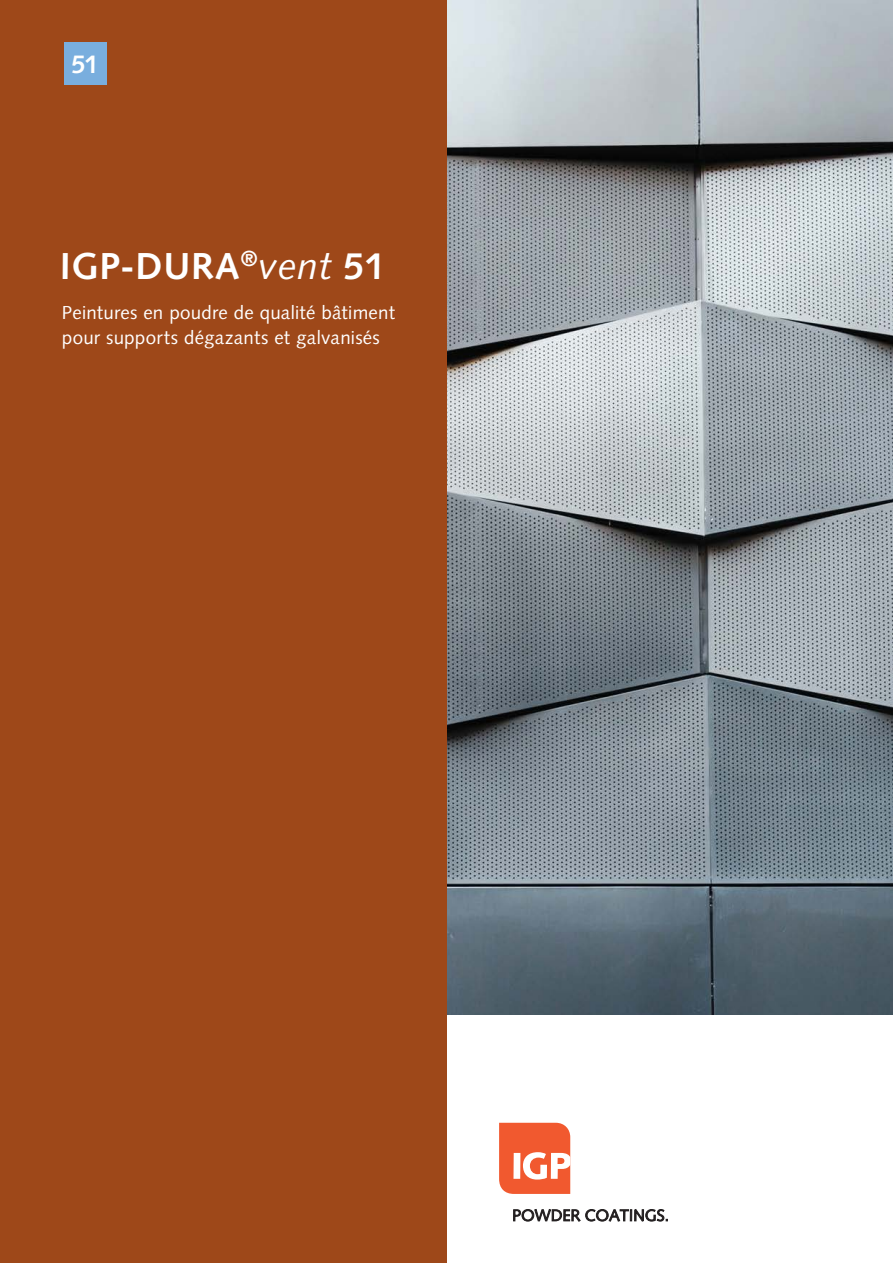
<style>
.page{position:relative;width:893px;height:1263px;background:#fff}
.page>*{position:absolute;margin:0;border:0;box-sizing:border-box;transform-origin:0 0}
.t1{font:700 37.5px "Syntax LTCE";letter-spacing:.02em;color:#fff}
.t2{font:700 25.5px "Syntax LTCE";color:#fff}
.t3{font:18.75px/24.8px "Syntax LTCE";letter-spacing:.015em;color:#fff}
.s1{font-weight:400;font-style:italic}
</style>
<div class="page">
<img style="left:446px;top:0;width:447px;height:1015px">
<div style="left:0;top:0;width:446px;height:1263px;background:#9e4819"></div>
<svg style="left:499px;top:1123px;width:71px;height:71px"></svg>
<svg style="left:513px;top:1209px;width:155px;height:12px"></svg>
<div style="left:64px;top:43px;width:42px;height:42px;background:#79aede"></div>
<h2 class="t2" style="left:72px;top:50px;width:29px">51</h2>
<h1 class="t1" style="left:60px;top:244px;width:326px">IGP-DURA<sup>®</sup><span class="s1">vent</span> 51</h1>
<p class="t3" style="left:62px;top:301px;width:335px">Peintures en poudre de qualité bâtiment pour supports dégazants et galvanisés</p>
</div>
